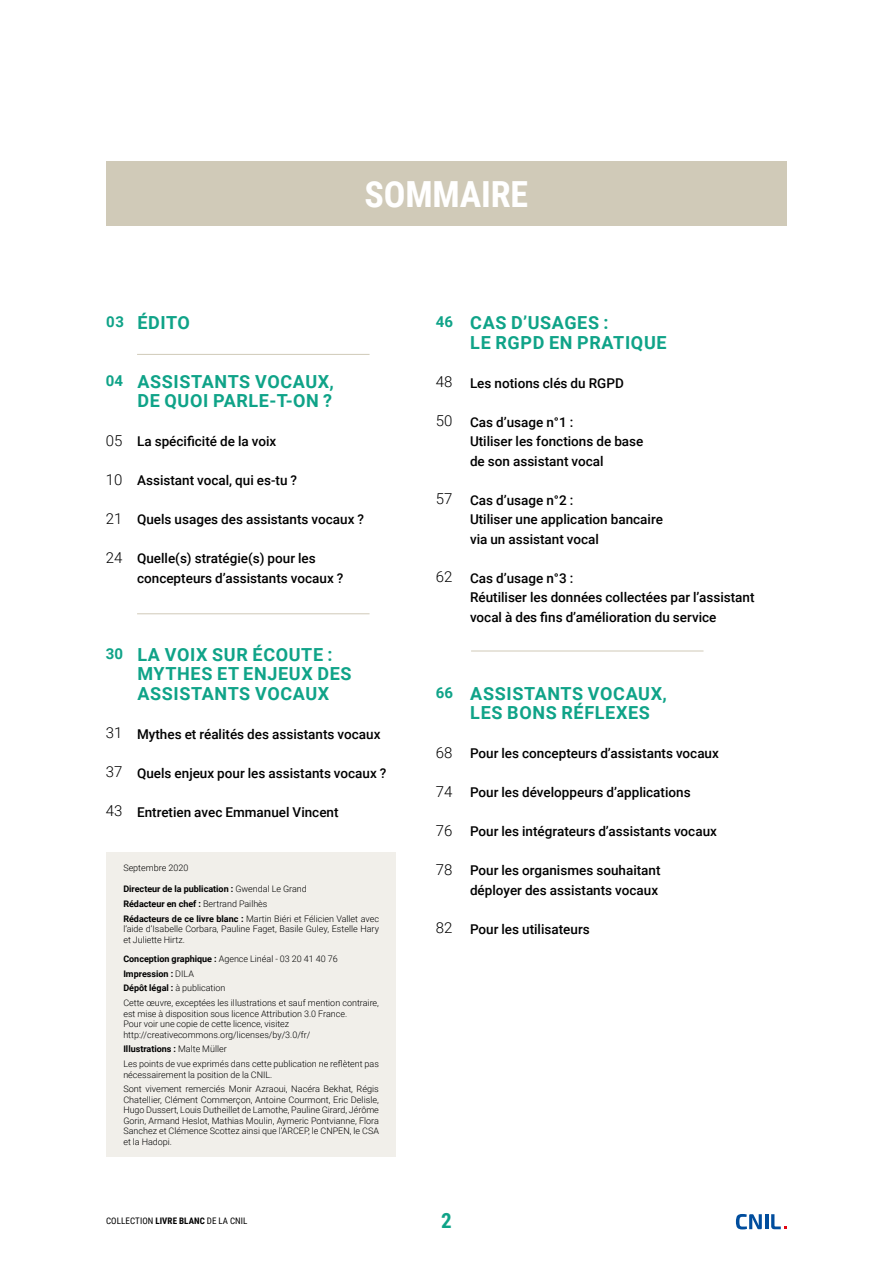
<style>
.page{position:relative;width:893px;height:1263px;background:#fff}
.page>*{position:absolute;margin:0;border:0;box-sizing:border-box;transform-origin:0 0}
.t1{font:700 36px "Roboto Condensed";letter-spacing:-.005em;color:#fff}
.t2{font:700 21px "Roboto Condensed";color:#0fa388}
.t3{font:700 18px/19.5px "Roboto";letter-spacing:.035em;color:#0fa388}
.t4{font:300 15px "Roboto";color:#000}
.t5{font:700 15px "Roboto";color:#0fa388}
.t6{font:500 13.5px/19.5px "Roboto";color:#000}
.t7{font:300 9px/10.5px "Roboto";color:#000}
.t8{font:700 9px/14.7px "Roboto";color:#000}
.t9{font:9px "Roboto Condensed";letter-spacing:.01em;color:#000}
.s1{font-weight:300}
.s2{font-weight:700}
</style>
<div class="page">
<svg style="left:736px;top:1214px;width:26px;height:15px"></svg>
<hr style="left:765px;top:1214px;width:3px;height:15px;background:#004d9d">
<svg style="left:771px;top:1214px;width:15px;height:15px"></svg>
<div style="left:106px;top:161px;width:680px;height:64px;background:#d0cab8"></div>
<div style="left:106px;top:853px;width:290px;height:304px;background:#f1efea"></div>
<hr style="left:471px;top:651px;width:232px;height:1px;background:#d0cab8">
<hr style="left:137px;top:613px;width:233px;height:1px;background:#d0cab8">
<hr style="left:137px;top:354px;width:233px;height:1px;background:#d0cab8">
<h1 class="t1" style="left:365px;top:168px;width:165px">SOMMAIRE</h1>
<h3 class="t5" style="left:106px;top:311px;width:19px">03</h3>
<h3 class="t3" style="left:137px;top:312px;width:54px">ÉDITO</h3>
<h3 class="t5" style="left:106px;top:370px;width:19px">04</h3>
<h3 class="t4" style="left:106px;top:430px;width:18px">05</h3>
<h3 class="t4" style="left:106px;top:469px;width:18px">10</h3>
<h3 class="t4" style="left:106px;top:508px;width:18px">21</h3>
<h3 class="t4" style="left:106px;top:547px;width:18px">24</h3>
<h3 class="t3" style="left:137px;top:371px;width:198px">ASSISTANTS VOCAUX,<br>DE QUOI PARLE-T-ON ?</h3>
<h3 class="t6" style="left:137px;top:431px;width:141px">La spécificité de la voix</h3>
<h3 class="t6" style="left:137px;top:470px;width:162px">Assistant vocal, qui es-tu ?</h3>
<h3 class="t6" style="left:137px;top:509px;width:228px">Quels usages des assistants vocaux ?</h3>
<h3 class="t6" style="left:137px;top:548px;width:208px">Quelle(s) stratégie(s) pour les concepteurs d’assistants vocaux ?</h3>
<h3 class="t5" style="left:436px;top:311px;width:19px">46</h3>
<h3 class="t4" style="left:436px;top:371px;width:18px">48</h3>
<h3 class="t4" style="left:436px;top:410px;width:18px">50</h3>
<h3 class="t4" style="left:436px;top:488px;width:18px">57</h3>
<h3 class="t4" style="left:436px;top:566px;width:18px">62</h3>
<h3 class="t3" style="left:470px;top:312px;width:198px">CAS D’USAGES :<br>LE RGPD EN PRATIQUE</h3>
<h3 class="t6" style="left:470px;top:373px;width:155px">Les notions clés du RGPD</h3>
<h3 class="t6" style="left:470px;top:412px;width:175px">Cas d’usage n°1 :<br>Utiliser les fonctions de base de son assistant vocal</h3>
<h3 class="t6" style="left:470px;top:490px;width:194px">Cas d’usage n°2 :<br>Utiliser une application bancaire via un assistant vocal</h3>
<h3 class="t6" style="left:470px;top:568px;width:286px">Cas d’usage n°3 :<br>Réutiliser les données collectées par l’assistant vocal à des fins d’amélioration du service</h3>
<h3 class="t5" style="left:106px;top:643px;width:19px">30</h3>
<h3 class="t4" style="left:106px;top:722px;width:18px">31</h3>
<h3 class="t4" style="left:106px;top:761px;width:18px">37</h3>
<h3 class="t4" style="left:106px;top:800px;width:18px">43</h3>
<h3 class="t3" style="left:137px;top:644px;width:216px">LA VOIX SUR ÉCOUTE :<br>MYTHES ET ENJEUX DES<br>ASSISTANTS VOCAUX</h3>
<h3 class="t6" style="left:137px;top:724px;width:245px">Mythes et réalités des assistants vocaux</h3>
<h3 class="t6" style="left:137px;top:763px;width:251px">Quels enjeux pour les assistants vocaux ?</h3>
<h3 class="t6" style="left:137px;top:802px;width:203px">Entretien avec Emmanuel Vincent</h3>
<p class="t7" style="left:123px;top:862px;width:66px">Septembre 2020</p>
<p class="t8" style="left:123px;top:881px;width:257px">Directeur de la publication : <span class="s1">Gwendal Le Grand<br></span>Rédacteur en chef : <span class="s1">Bertrand Pailhès<br></span>Rédacteurs de ce livre blanc : <span class="s1">Martin Biéri et Félicien Vallet avec</span></p>
<p class="t7" style="left:123px;top:923px;width:257px">l’aide d’Isabelle Corbara, Pauline Faget, Basile Guley, Estelle Hary et Juliette Hirtz.</p>
<p class="t7" style="left:123px;top:951px;width:257px;line-height:14.7px"><span class="s2">Conception graphique :</span> Agence Linéal - 03 20 41 40 76<br><span class="s2">Impression :</span> DILA<br><span class="s2">Dépôt légal :</span> à publication<br>Cette œuvre, exceptées les illustrations et sauf mention contraire,</p>
<p class="t7" style="left:123px;top:1008px;width:225px">est mise à disposition sous licence Attribution 3.0 France.<br>Pour voir une copie de cette licence, visitez http://creativecommons.org/licenses/by/3.0/fr/</p>
<p class="t7" style="left:123px;top:1041px;width:257px;line-height:14.7px"><span class="s2">Illustrations :</span> Malte Müller<br>Les points de vue exprimés dans cette publication ne reflètent pas</p>
<p class="t7" style="left:123px;top:1067px;width:257px;line-height:14.7px">nécessairement la position de la CNIL.<br>Sont vivement remerciés Monir Azraoui, Nacéra Bekhat, Régis</p>
<p class="t7" style="left:123px;top:1094px;width:257px;text-align:justify">Chatellier, Clément Commerçon, Antoine Courmont, Eric Delisle, Hugo Dussert, Louis Dutheillet de Lamothe, Pauline Girard, Jérôme Gorin, Armand Heslot, Mathias Moulin, Aymeric Pontvianne, Flora Sanchez et Clémence Scottez ainsi que l’ARCEP, le CNPEN, le CSA et la Hadopi.</p>
<h3 class="t5" style="left:436px;top:682px;width:19px">66</h3>
<h3 class="t4" style="left:436px;top:742px;width:18px">68</h3>
<h3 class="t4" style="left:436px;top:781px;width:18px">74</h3>
<h3 class="t4" style="left:436px;top:820px;width:18px">76</h3>
<h3 class="t4" style="left:436px;top:859px;width:18px">78</h3>
<h3 class="t4" style="left:436px;top:917px;width:18px">82</h3>
<h3 class="t3" style="left:470px;top:683px;width:198px">ASSISTANTS VOCAUX,<br>LES BONS RÉFLEXES</h3>
<h3 class="t6" style="left:470px;top:743px;width:250px">Pour les concepteurs d’assistants vocaux</h3>
<h3 class="t6" style="left:470px;top:782px;width:222px">Pour les développeurs d’applications</h3>
<h3 class="t6" style="left:470px;top:821px;width:248px">Pour les intégrateurs d’assistants vocaux</h3>
<h3 class="t6" style="left:470px;top:860px;width:192px">Pour les organismes souhaitant déployer des assistants vocaux</h3>
<h3 class="t6" style="left:470px;top:919px;width:121px">Pour les utilisateurs</h3>
<p class="t9" style="left:106px;top:1215px;width:143px">COLLECTION <span class="s2">LIVRE BLANC</span> DE LA CNIL</p>
<h2 class="t2" style="left:441px;top:1206px;width:12px">2</h2>
</div>
